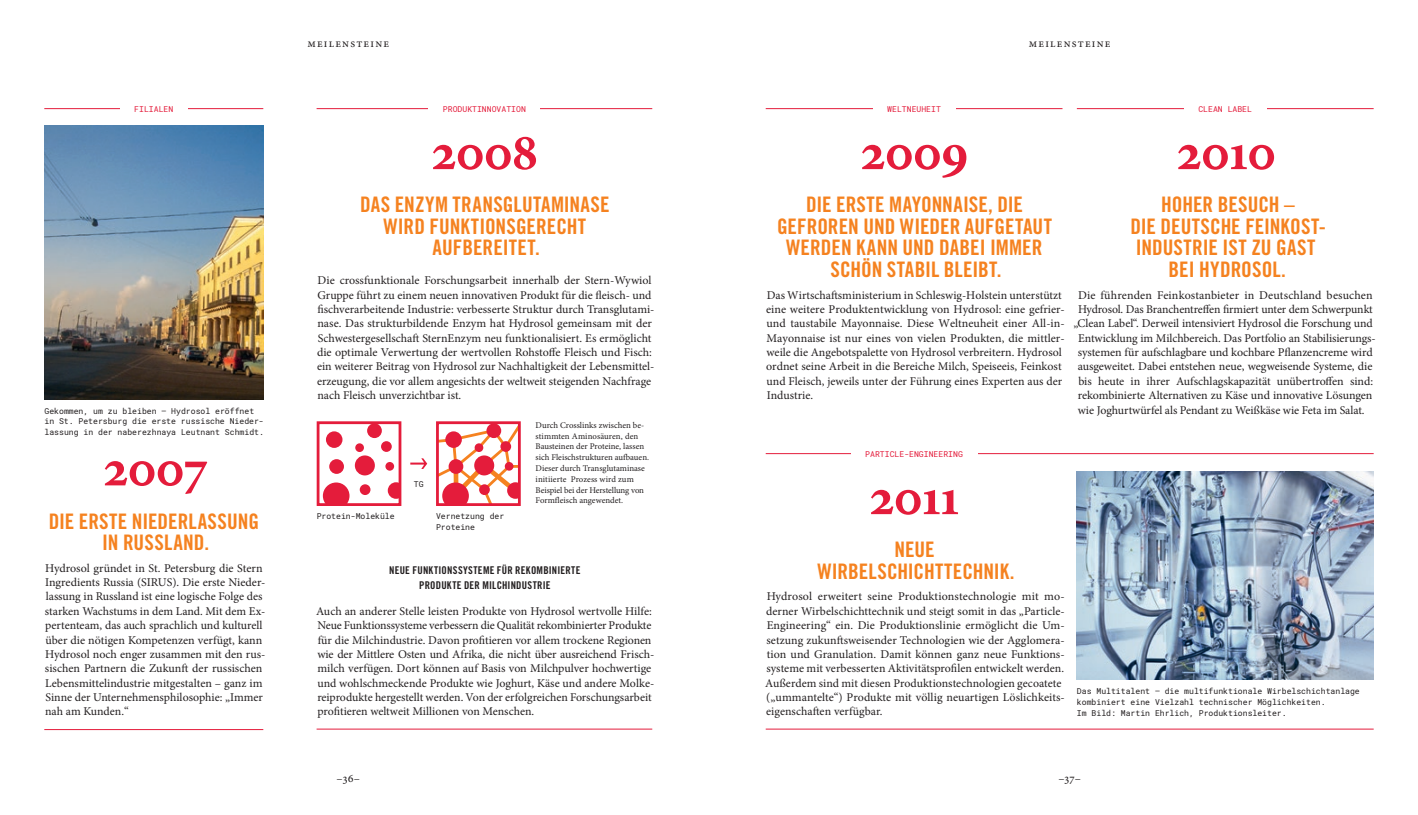
<style>
.page{position:relative;width:1418px;height:815px;background:#fff}
.page>*{position:absolute;margin:0;border:0;box-sizing:border-box;transform-origin:0 0}
.t1{font:700 53.12px "Minion Pro";letter-spacing:-.02em;color:#e41c3b}
.t2{font:21.38px/21.5px "Trade Gothic Bold Cond Twenty";letter-spacing:.005em;color:#f58220;text-align:center}
.t3{font:11.88px/14.4px "Minion Pro";color:#231f20}
.t4{font:11.88px "Minion Pro";letter-spacing:.1em;color:#231f20}
.t5{font:10.75px/14.4px "Trade Gothic Bold Cond Twenty";letter-spacing:.025em;color:#231f20;text-align:center}
.t6{font:8.75px/10.8px "Minion Pro";letter-spacing:-.005em;color:#231f20}
.t7{font:8.12px/10.8px "Roboto Mono";color:#231f20}
.t8{font:8.12px "Roboto Mono";color:#e41c3b}
</style>
<div class="page">
<hr style="left:316px;top:108px;width:336px;height:1px;background:#e41c3b">
<hr style="left:316px;top:729px;width:336px;height:1px;background:#e41c3b">
<hr style="left:765px;top:108px;width:297px;height:1px;background:#e41c3b">
<hr style="left:1076px;top:108px;width:297px;height:1px;background:#e41c3b">
<div style="left:872px;top:70px;width:83px;height:56px;background:#fff"></div>
<div style="left:1183px;top:81px;width:83px;height:45px;background:#fff"></div>
<hr style="left:44px;top:108px;width:219px;height:1px;background:#e41c3b">
<hr style="left:44px;top:729px;width:219px;height:1px;background:#e41c3b">
<div style="left:120px;top:85px;width:68px;height:41px;background:#fff"></div>
<div style="left:428px;top:85px;width:112px;height:41px;background:#fff"></div>
<img style="left:1076px;top:471px;width:297px;height:209px">
<hr style="left:765px;top:453px;width:608px;height:1px;background:#e41c3b">
<div style="left:851px;top:430px;width:126px;height:41px;background:#fff"></div>
<hr style="left:765px;top:729px;width:608px;height:1px;background:#e41c3b">
<img style="left:44px;top:126px;width:219px;height:273px">
<div style="left:326px;top:431px;width:16px;height:17px;background:#e41c3b;border-radius:50%"></div>
<svg style="left:388px;top:482px;width:9px;height:17px"></svg>
<div style="left:329px;top:459px;width:15px;height:15px;background:#e41c3b;border-radius:50%"></div>
<div style="left:381px;top:441px;width:11px;height:11px;background:#e41c3b;border-radius:50%"></div>
<div style="left:360px;top:484px;width:10px;height:11px;background:#e41c3b;border-radius:50%"></div>
<div style="left:367px;top:423px;width:15px;height:15px;background:#e41c3b;border-radius:50%"></div>
<div style="left:355px;top:443px;width:9px;height:9px;background:#e41c3b;border-radius:50%"></div>
<div style="left:385px;top:462px;width:9px;height:9px;background:#e41c3b;border-radius:50%"></div>
<div style="left:355px;top:455px;width:20px;height:20px;background:#e41c3b;border-radius:50%"></div>
<svg style="left:323px;top:482px;width:26px;height:20px"></svg>
<div style="left:317px;top:421px;width:84px;height:85px;border:3px solid #e41c3b"></div>
<svg style="left:440px;top:425px;width:77px;height:77px"></svg>
<div style="left:436px;top:421px;width:85px;height:85px;border:3px solid #e41c3b"></div>
<svg style="left:410px;top:458px;width:17px;height:11px"></svg>
<p class="t4" style="left:307px;top:35px;width:83px">meilensteine</p>
<p class="t4" style="left:1028px;top:35px;width:83px">meilensteine</p>
<p class="t8" style="left:134px;top:103px;width:40px">FILIALEN</p>
<p class="t8" style="left:443px;top:103px;width:84px">PRODUKTINNOVATION</p>
<p class="t7" style="left:44px;top:405px;width:221px">Gekommen, um zu bleiben – Hydrosol eröffnet in St. Petersburg die erste russische Nieder&shy;lassung in der naberezhnaya Leutnant Schmidt.</p>
<h1 class="t1" style="left:103px;top:431px;width:106px">2007</h1>
<h2 class="t2" style="left:49px;top:510px;width:212px">DIE ERSTE NIEDERLASSUNG<br>IN RUSSLAND.</h2>
<p class="t3" style="left:45px;top:561px;width:222px">Hydrosol gründet in St. Petersburg die Stern Ingredients Russia (SIRUS). Die erste Nieder&shy;lassung in Russland ist eine logische Folge des starken Wachstums in dem Land. Mit dem Ex&shy;pertenteam, das auch sprachlich und kulturell über die nötigen Kompetenzen verfügt, kann Hydrosol noch enger zusammen mit den rus&shy;sischen Partnern die Zukunft der russischen Lebensmittelindustrie mitgestalten – ganz im Sinne der Unternehmensphilosophie: „Immer nah am Kunden.“</p>
<h1 class="t1" style="left:431px;top:115px;width:108px">2008</h1>
<h2 class="t2" style="left:360px;top:194px;width:251px">DAS ENZYM TRANSGLUTAMINASE<br>WIRD FUNKTIONSGERECHT<br>AUFBEREITET.</h2>
<p class="t3" style="left:317px;top:273px;width:339px">Die crossfunktionale Forschungsarbeit innerhalb der Stern-Wywiol Gruppe führt zu einem neuen innovativen Produkt für die fleisch- und fischverarbeitende Industrie: verbesserte Struktur durch Transglutami&shy;nase. Das strukturbildende Enzym hat Hydrosol gemeinsam mit der Schwestergesellschaft SternEnzym neu funktionalisiert. Es ermöglicht die optimale Verwertung der wertvollen Rohstoffe Fleisch und Fisch: ein weiterer Beitrag von Hydrosol zur Nachhaltigkeit der Lebensmittel&shy;erzeugung, die vor allem angesichts der weltweit steigenden Nachfrage nach Fleisch unverzichtbar ist.</p>
<p class="t7" style="left:414px;top:478px;width:11px">TG</p>
<p class="t7" style="left:317px;top:511px;width:80px">Protein-Moleküle</p>
<p class="t7" style="left:436px;top:511px;width:70px">Vernetzung der<br>Proteine</p>
<p class="t6" style="left:535px;top:420px;width:115px">Durch Crosslinks zwischen be&shy;stimmten Aminosäuren, den<br>Bausteinen der Proteine, lassen sich Fleischstrukturen aufbauen.<br>Dieser durch Transglutaminase initiierte Prozess wird zum<br>Beispiel bei der Herstellung von<br>Formfleisch angewendet.</p>
<p class="t5" style="left:389px;top:563px;width:193px">NEUE FUNKTIONSSYSTEME FÜR REKOMBINIERTE<br>PRODUKTE DER MILCHINDUSTRIE</p>
<p class="t3" style="left:316px;top:604px;width:340px">Auch an anderer Stelle leisten Produkte von Hydrosol wertvolle Hilfe:<br>Neue Funktionssysteme verbessern die Qualität rekombinierter Produkte für die Milchindustrie. Davon profitieren vor allem trockene Regionen wie der Mittlere Osten und Afrika, die nicht über ausreichend Frisch&shy;milch verfügen. Dort können auf Basis von Milchpulver hochwertige und wohlschmeckende Produkte wie Joghurt, Käse und andere Molke&shy;reiprodukte hergestellt werden. Von der erfolgreichen Forschungsarbeit profitieren weltweit Millionen von Menschen.</p>
<p class="t8" style="left:887px;top:103px;width:55px">WELTNEUHEIT</p>
<p class="t8" style="left:1198px;top:103px;width:55px">CLEAN LABEL</p>
<h1 class="t1" style="left:860px;top:115px;width:110px">2009</h1>
<h2 class="t2" style="left:777px;top:194px;width:276px">DIE ERSTE MAYONNAISE, DIE<br>GEFROREN UND WIEDER AUFGETAUT<br>WERDEN KANN UND DABEI IMMER<br>SCHÖN STABIL BLEIBT.</h2>
<p class="t3" style="left:766px;top:288px;width:300px">Das Wirtschaftsministerium in Schleswig-Holstein unterstützt eine weitere Produktentwicklung von Hydrosol: eine gefrier&shy;und taustabile Mayonnaise. Diese Weltneuheit einer All-in-Mayonnaise ist nur eines von vielen Produkten, die mittler&shy;weile die Angebotspalette von Hydrosol verbreitern. Hydrosol ordnet seine Arbeit in die Bereiche Milch, Speiseeis, Feinkost und Fleisch, jeweils unter der Führung eines Experten aus der Industrie.</p>
<h1 class="t1" style="left:1176px;top:115px;width:101px">2010</h1>
<h2 class="t2" style="left:1130px;top:194px;width:197px">HOHER BESUCH –<br>DIE DEUTSCHE FEINKOST-<br>INDUSTRIE IST ZU GAST<br>BEI HYDROSOL.</h2>
<p class="t3" style="left:1073px;top:288px;width:304px;text-align:center">Die führenden Feinkostanbieter in Deutschland besuchen Hydrosol. Das Branchentreffen firmiert unter dem Schwerpunkt „Clean Label“. Derweil intensiviert Hydrosol die Forschung und Entwicklung im Milchbereich. Das Portfolio an Stabilisierungs&shy;systemen für aufschlagbare und kochbare Pflanzencreme wird ausgeweitet. Dabei entstehen neue, wegweisende Systeme, die bis heute in ihrer Aufschlagskapazität unübertroffen sind: rekombinierte Alternativen zu Käse und innovative Lösungen wie Joghurtwürfel als Pendant zu Weißkäse wie Feta im Salat.</p>
<p class="t8" style="left:865px;top:448px;width:99px">PARTICLE-ENGINEERING</p>
<h1 class="t1" style="left:869px;top:460px;width:92px">2011</h1>
<h2 class="t2" style="left:817px;top:539px;width:199px">NEUE<br>WIRBELSCHICHTTECHNIK.</h2>
<p class="t3" style="left:765px;top:589px;width:301px">Hydrosol erweitert seine Produktionstechnologie mit mo&shy;derner Wirbelschichttechnik und steigt somit in das „Particle-Engineering“ ein. Die Produktionslinie ermöglicht die Um&shy;setzung zukunftsweisender Technologien wie der Agglomera&shy;tion und Granulation. Damit können ganz neue Funktions&shy;systeme mit verbesserten Aktivitätsprofilen entwickelt werden.<br>Außerdem sind mit diesen Produktionstechnologien gecoatete („ummantelte“) Produkte mit völlig neuartigen Löslichkeits&shy;eigenschaften verfügbar.</p>
<p class="t7" style="left:1076px;top:685px;width:284px">Das Multitalent – die multifunktionale Wirbelschichtanlage kombiniert eine Vielzahl technischer Möglichkeiten.<br>Im Bild: Martin Ehrlich, Produktionsleiter.</p>
<p class="t3" style="left:336px;top:771px;width:25px">–36–</p>
<p class="t3" style="left:1058px;top:771px;width:24px">–37–</p>
</div>
